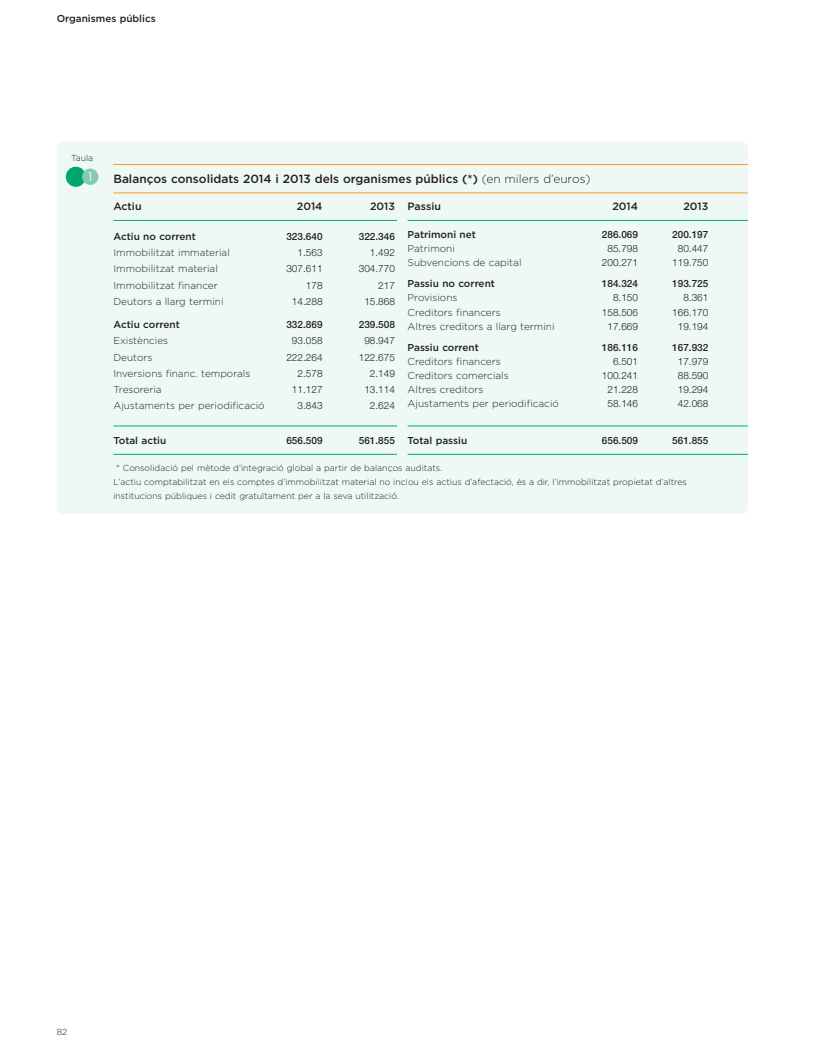
<style>
.page{position:relative;width:833px;height:1053px;background:#fff}
.page>*{position:absolute;margin:0;border:0;box-sizing:border-box;transform-origin:0 0}
.t1{font:100 12.12px "VAG Rounded";color:#fff}
.t2{font:500 11.88px "Gotham";color:#231f20}
.t3{font:500 10.62px "Gotham";color:#231f20}
.t4{font:300 10px "Gotham";color:#231f20}
.t5{font:300 10px "Helvetica Neue";color:#231f20}
.t6{font:500 10px "Gotham";color:#231f20}
.t7{font:500 10px "Helvetica Neue";color:#231f20}
.t8{font:300 8.75px/13.8px "Gotham";color:#231f20}
.s1{font-weight:300}
</style>
<div class="page">
<div style="left:57px;top:141px;width:691px;height:373px;background:#eef8f5;border-radius:7px"></div>
<hr style="left:113px;top:164px;width:635px;height:1px;background:#f89c27">
<hr style="left:113px;top:192px;width:635px;height:1px;background:#f89c27">
<div style="left:66px;top:167px;width:20px;height:20px;background:#00a66f;border-radius:50%"></div>
<div style="left:82px;top:169px;width:16px;height:16px;background:#84caaf;border-radius:50%"></div>
<hr style="left:113px;top:220px;width:284px;height:1px;background:#00a777">
<hr style="left:113px;top:425px;width:284px;height:1px;background:#00a777">
<hr style="left:113px;top:454px;width:284px;height:1px;background:#00a777">
<hr style="left:407px;top:220px;width:341px;height:1px;background:#00a777">
<hr style="left:407px;top:425px;width:341px;height:1px;background:#00a777">
<hr style="left:407px;top:454px;width:341px;height:1px;background:#00a777">
<p class="t6" style="left:57px;top:13px;width:100px">Organismes públics</p>
<p class="t8" style="left:71px;top:151px;width:24px">Taula</p>
<p class="t1" style="left:88px;top:171px;width:6px">1</p>
<p class="t2" style="left:113px;top:171px;width:478px">Balanços consolidats 2014 i 2013 dels organismes públics (*) <span class="s1">(en milers d’euros)</span></p>
<p class="t3" style="left:113px;top:200px;width:30px">Actiu</p>
<p class="t3" style="left:297px;top:200px;width:27px">2014</p>
<p class="t3" style="left:370px;top:200px;width:26px">2013</p>
<p class="t6" style="left:113px;top:230px;width:84px">Actiu no corrent</p>
<p class="t7" style="left:286px;top:233px;width:38px">323.640</p>
<p class="t7" style="left:359px;top:233px;width:38px">322.346</p>
<p class="t4" style="left:113px;top:247px;width:118px">Immobilitzat immaterial</p>
<p class="t5" style="left:297px;top:249px;width:27px">1.563</p>
<p class="t5" style="left:370px;top:249px;width:27px">1.492</p>
<p class="t4" style="left:113px;top:263px;width:106px">Immobilitzat material</p>
<p class="t5" style="left:286px;top:265px;width:38px">307.611</p>
<p class="t5" style="left:359px;top:265px;width:38px">304.770</p>
<p class="t4" style="left:113px;top:279px;width:106px">Immobilitzat financer</p>
<p class="t5" style="left:306px;top:281px;width:18px">178</p>
<p class="t5" style="left:378px;top:281px;width:18px">217</p>
<p class="t4" style="left:113px;top:295px;width:112px">Deutors a llarg termini</p>
<p class="t5" style="left:292px;top:298px;width:32px">14.288</p>
<p class="t5" style="left:364px;top:298px;width:32px">15.868</p>
<p class="t6" style="left:113px;top:319px;width:68px">Actiu corrent</p>
<p class="t7" style="left:286px;top:321px;width:38px">332.869</p>
<p class="t7" style="left:359px;top:321px;width:38px">239.508</p>
<p class="t4" style="left:113px;top:335px;width:56px">Existències</p>
<p class="t5" style="left:292px;top:337px;width:32px">93.058</p>
<p class="t5" style="left:364px;top:337px;width:32px">98.947</p>
<p class="t4" style="left:113px;top:351px;width:41px">Deutors</p>
<p class="t5" style="left:286px;top:353px;width:38px">222.264</p>
<p class="t5" style="left:359px;top:353px;width:38px">122.675</p>
<p class="t4" style="left:113px;top:367px;width:138px">Inversions financ. temporals</p>
<p class="t5" style="left:297px;top:370px;width:27px">2.578</p>
<p class="t5" style="left:370px;top:370px;width:27px">2.149</p>
<p class="t4" style="left:113px;top:384px;width:50px">Tresoreria</p>
<p class="t5" style="left:292px;top:386px;width:32px">11.127</p>
<p class="t5" style="left:364px;top:386px;width:32px">13.114</p>
<p class="t4" style="left:113px;top:400px;width:153px">Ajustaments per periodificació</p>
<p class="t5" style="left:297px;top:402px;width:27px">3.843</p>
<p class="t5" style="left:370px;top:402px;width:27px">2.624</p>
<p class="t6" style="left:113px;top:434px;width:54px">Total actiu</p>
<p class="t7" style="left:286px;top:437px;width:38px">656.509</p>
<p class="t7" style="left:359px;top:437px;width:38px">561.855</p>
<p class="t3" style="left:407px;top:200px;width:35px">Passiu</p>
<p class="t3" style="left:612px;top:200px;width:27px">2014</p>
<p class="t3" style="left:683px;top:200px;width:26px">2013</p>
<p class="t6" style="left:407px;top:228px;width:70px">Patrimoni net</p>
<p class="t7" style="left:602px;top:230px;width:38px">286.069</p>
<p class="t7" style="left:672px;top:230px;width:38px">200.197</p>
<p class="t4" style="left:407px;top:242px;width:49px">Patrimoni</p>
<p class="t5" style="left:607px;top:245px;width:32px">85.798</p>
<p class="t5" style="left:678px;top:245px;width:32px">80.447</p>
<p class="t4" style="left:407px;top:257px;width:115px">Subvencions de capital</p>
<p class="t5" style="left:602px;top:259px;width:38px">200.271</p>
<p class="t5" style="left:672px;top:259px;width:38px">119.750</p>
<p class="t6" style="left:407px;top:278px;width:89px">Passiu no corrent</p>
<p class="t7" style="left:602px;top:280px;width:38px">184.324</p>
<p class="t7" style="left:672px;top:280px;width:38px">193.725</p>
<p class="t4" style="left:407px;top:292px;width:51px">Provisions</p>
<p class="t5" style="left:613px;top:294px;width:27px">8.150</p>
<p class="t5" style="left:683px;top:294px;width:27px">8.361</p>
<p class="t4" style="left:407px;top:306px;width:95px">Creditors financers</p>
<p class="t5" style="left:602px;top:308px;width:38px">158.506</p>
<p class="t5" style="left:672px;top:308px;width:38px">166.170</p>
<p class="t4" style="left:407px;top:320px;width:148px">Altres creditors a llarg termini</p>
<p class="t5" style="left:607px;top:322px;width:32px">17.669</p>
<p class="t5" style="left:678px;top:322px;width:32px">19.194</p>
<p class="t6" style="left:407px;top:341px;width:73px">Passiu corrent</p>
<p class="t7" style="left:602px;top:344px;width:38px">186.116</p>
<p class="t7" style="left:672px;top:344px;width:38px">167.932</p>
<p class="t4" style="left:407px;top:355px;width:95px">Creditors financers</p>
<p class="t5" style="left:613px;top:358px;width:27px">6.501</p>
<p class="t5" style="left:678px;top:358px;width:32px">17.979</p>
<p class="t4" style="left:407px;top:370px;width:103px">Creditors comercials</p>
<p class="t5" style="left:602px;top:372px;width:38px">100.241</p>
<p class="t5" style="left:678px;top:372px;width:32px">88.590</p>
<p class="t4" style="left:407px;top:384px;width:77px">Altres creditors</p>
<p class="t5" style="left:607px;top:386px;width:32px">21.228</p>
<p class="t5" style="left:678px;top:386px;width:32px">19.294</p>
<p class="t4" style="left:407px;top:398px;width:153px">Ajustaments per periodificació</p>
<p class="t5" style="left:607px;top:400px;width:32px">58.146</p>
<p class="t5" style="left:678px;top:400px;width:32px">42.068</p>
<p class="t6" style="left:407px;top:434px;width:61px">Total passiu</p>
<p class="t7" style="left:602px;top:437px;width:38px">656.509</p>
<p class="t7" style="left:672px;top:437px;width:38px">561.855</p>
<p class="t8" style="left:113px;top:461px;width:575px;text-indent:3px">* Consolidació pel mètode d’integració global a partir de balanços auditats.<br>L’actiu comptabilitzat en els comptes d’immobilitzat material no inclou els actius d’afectació, és a dir, l’immobilitzat propietat d’altres institucions públiques i cedit gratuïtament per a la seva utilització.</p>
<p class="t8" style="left:57px;top:1025px;width:12px">82</p>
</div>
